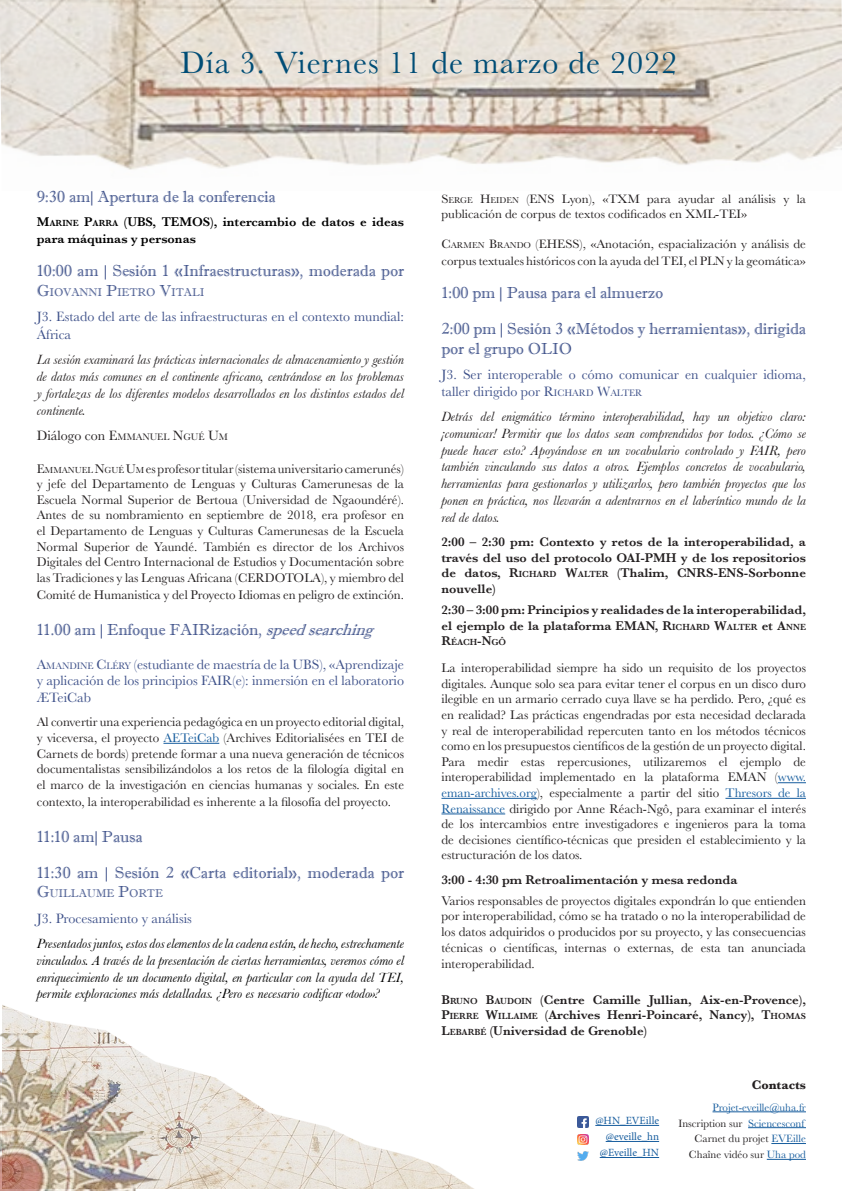
<style>
.page{position:relative;width:842px;height:1191px;background:#fff}
.page>*{position:absolute;margin:0;border:0;box-sizing:border-box;transform-origin:0 0}
.t1{font:32px "Baskerville";letter-spacing:.03em;color:#004d76}
.t2{font:16px/19.2px "Imprint MT Shadow";color:#3d5089}
.t3{font:italic 14px/16.8px "Baskerville";color:#231f20;text-align:justify}
.t4{font:14px/16.8px "Baskerville";color:#3d5089}
.t5{font:italic 14px/16.8px "Baskerville";color:#000001;text-align:justify}
.t6{font:13px/15.6px "Baskerville";color:#231f20;text-align:justify}
.t7{font:600 13px/15.6px "Baskerville";color:#231f20;text-align:justify}
.t8{font:600 13px/16.8px "Baskerville";color:#000001}
.t9{font:700 13px "Baskerville";color:#231f20}
.t10{font:12.6px/15.6px "Baskerville";color:#231f20}
.t11{font:11.2px "Imprint MT Shadow";color:#3d5089}
.t12{font:11px "Baskerville";color:#231f20}
.t13{font:11px "Minion Pro";color:#175d9e}
.t14{font:11px "Baskerville";color:#175d9e}
.t15{font:9.8px "Baskerville";color:#231f20}
.t16{font:600 9.1px "Baskerville";color:#231f20}
.s1{font-style:inherit}
.s2{font-size:9.1px}
.s3{font-size:16px}
.s4{font-size:14px}
.s5{font-style:italic}
.s6{font-size:9.8px}
.s7{color:#175d9e}
.s8{font-size:8.8px}
.s9{font-size:13px}
</style>
<div class="page">
<img style="left:0;top:0;width:842px;height:170px">
<img style="left:3px;top:1005px;width:470px;height:183px">
<img style="left:0;top:1033px;width:163px;height:158px">
<svg style="left:778px;top:782px;width:28px;height:1px"></svg>
<hr style="left:441px;top:798px;width:96px;height:1px;background:#175d9e">
<hr style="left:725px;top:798px;width:81px;height:1px;background:#175d9e">
<hr style="left:441px;top:813px;width:64px;height:1px;background:#175d9e">
<hr style="left:163px;top:743px;width:56px;height:1px;background:#175d9e">
<hr style="left:712px;top:1111px;width:94px;height:1px;background:#175d9e">
<hr style="left:748px;top:1127px;width:58px;height:1px;background:#175d9e">
<hr style="left:771px;top:1143px;width:35px;height:1px;background:#175d9e">
<hr style="left:767px;top:1159px;width:39px;height:1px;background:#175d9e">
<svg style="left:578px;top:1116px;width:11px;height:11px"></svg>
<svg style="left:578px;top:1134px;width:11px;height:10px"></svg>
<svg style="left:577px;top:1151px;width:11px;height:10px"></svg>
<hr style="left:595px;top:1125px;width:64px;height:1px;background:#175d9e">
<hr style="left:606px;top:1141px;width:53px;height:1px;background:#175d9e">
<hr style="left:600px;top:1157px;width:59px;height:1px;background:#175d9e">
<p class="t1" style="left:181px;top:42px;width:498px">Día 3. Viernes 11 de marzo de 2022</p>
<p class="t2" style="left:37px;top:187px;width:240px">9:30 am| Apertura de la conferencia</p>
<p class="t8" style="left:37px;top:213px;width:369px"><span class="s1">M</span><span class="s2">ARINE</span> <span class="s1">P</span><span class="s2">ARRA</span> (UBS, TEMOS), intercambio de datos e ideas para máquinas y personas</p>
<p class="t2" style="left:37px;top:261px;width:369px">10:00 am | Sesión 1 «Infraestructuras», moderada por</p>
<p class="t11" style="left:37px;top:285px;width:169px"><span class="s3">G</span>IOVANNI <span class="s3">P</span>IETRO <span class="s3">V</span>ITALI</p>
<p class="t4" style="left:37px;top:307px;width:369px;line-height:18px">J3. Estado del arte de las infraestructuras en el contexto mundial:<br>África</p>
<p class="t3" style="left:37px;top:351px;width:369px">La sesión examinará las prácticas internacionales de almacenamiento y gestión de datos más comunes en el continente africano, centrándose en los problemas y fortalezas de los diferentes modelos desarrollados en los distintos estados del continente.</p>
<p class="t15" style="left:37px;top:430px;width:193px"><span class="s4">Diálogo con</span> <span class="s4">E</span>MMANUEL <span class="s4">N</span>GUÉ <span class="s4">U</span>M</p>
<p class="t6" style="left:37px;top:461px;width:369px"><span class="s1">E</span><span class="s2">MMANUEL</span> <span class="s1">N</span><span class="s2">GUÉ</span> <span class="s1">U</span><span class="s2">M</span> es profesor titular (sistema universitario camerunés) y jefe del Departamento de Lenguas y Culturas Camerunesas de la Escuela Normal Superior de Bertoua (Universidad de Ngaoundéré).<br>Antes de su nombramiento en septiembre de 2018, era profesor en el Departamento de Lenguas y Culturas Camerunesas de la Escuela Normal Superior de Yaundé. También es director de los Archivos Digitales del Centro Internacional de Estudios y Documentación sobre las Tradiciones y las Lenguas Africana (CERDOTOLA), y miembro del</p>
<p class="t6" style="left:37px;top:587px;width:369px">Comité de Humanistica y del Proyecto Idiomas en peligro de extinción.</p>
<p class="t2" style="left:37px;top:620px;width:344px">11.00 am | Enfoque FAIRización, <span class="s5">speedsearching</span></p>
<p class="t4" style="left:37px;top:656px;width:369px;text-align:justify"><span class="s1">A</span><span class="s6">MANDINE</span> <span class="s1">C</span><span class="s6">LÉRY</span> (estudiante de maestría de la UBS), «Aprendizaje y aplicación de los principios FAIR(e): inmersión en el laboratorio ÆTeiCab</p>
<p class="t6" style="left:37px;top:714px;width:369px">Al convertir una experiencia pedagógica en un proyecto editorial digital, y viceversa, el proyecto <span class="s7">AETeiCab</span> (Archives Editorialisées en TEI de Carnets de bords) pretende formar a una nueva generación de técnicos documentalistas sensibilizándolos a los retos de la filología digital en el marco de la investigación en ciencias humanas y sociales. En este</p>
<p class="t6" style="left:37px;top:794px;width:356px">contexto, la interoperabilidad es inherente a la filosofía del proyecto.</p>
<p class="t2" style="left:37px;top:826px;width:107px">11:10 am| Pausa</p>
<p class="t2" style="left:37px;top:863px;width:369px">11:30 am | Sesión 2 «Carta editorial», moderada por</p>
<p class="t11" style="left:37px;top:887px;width:128px"><span class="s3">G</span>UILLAUME <span class="s3">P</span>ORTE</p>
<p class="t4" style="left:37px;top:910px;width:157px">J3. Procesamiento y análisis</p>
<p class="t5" style="left:37px;top:934px;width:369px">Presentados juntos, estos dos elementos de la cadena están, de hecho, estrechamente vinculados. A través de la presentación de ciertas herramientas, veremos cómo el enriquecimiento de un documento digital, en particular con la ayuda del TEI, permite exploraciones más detalladas. ¿Pero es necesario codificar «todo»?</p>
<p class="t10" style="left:441px;top:191px;width:366px"><span class="s1">S</span><span class="s8">ERGE</span> <span class="s1">H</span><span class="s8">EIDEN</span> (ENS Lyon), «TXM para ayudar al análisis y la publicación de corpus de textos codificados en XML-TEI»</p>
<p class="t10" style="left:441px;top:236px;width:366px;line-height:16.8px"><span class="s1">C</span><span class="s8">ARMEN</span> <span class="s1">B</span><span class="s8">RANDO</span> (EHESS), «Anotación, espacialización y análisis de corpus textuales históricos con la ayuda del TEI, el PLN y la geomática»</p>
<p class="t2" style="left:441px;top:283px;width:223px">1:00 pm | Pausa para el almuerzo</p>
<p class="t2" style="left:441px;top:319px;width:366px">2:00 pm | Sesión 3 «Métodos y herramientas», dirigida por el grupo OLIO</p>
<p class="t4" style="left:441px;top:366px;width:366px">J3. Ser interoperable o cómo comunicar en cualquier idioma, taller dirigido por <span class="s1">R</span><span class="s6">ICHARD</span> <span class="s1">W</span><span class="s6">ALTER</span></p>
<p class="t3" style="left:441px;top:408px;width:366px">Detrás del enigmático término interoperabilidad, hay un objetivo claro: ¡comunicar! Permitir que los datos sean comprendidos por todos. ¿Cómo se puede hacer esto? Apoyándose en un vocabulario controlado y FAIR, pero también vinculando sus datos a otros. Ejemplos concretos de vocabulario, herramientas para gestionarlos y utilizarlos, pero también proyectos que los ponen en práctica, nos llevarán a adentrarnos en el laberíntico mundo de la red de datos.</p>
<p class="t7" style="left:441px;top:534px;width:366px">2:00 – 2:30 pm: Contexto y retos de la interoperabilidad, a través del uso del protocolo OAI-PMH y de los repositorios de datos, <span class="s1">R</span><span class="s2">ICHARD</span> <span class="s1">W</span><span class="s2">ALTER</span> (Thalim, CNRS-ENS-Sorbonne nouvelle)</p>
<p class="t7" style="left:441px;top:602px;width:366px">2:30 – 3:00 pm: Principios y realidades de la interoperabilidad, el ejemplo de la plataforma EMAN, <span class="s1">R</span><span class="s2">ICHARD</span> <span class="s1">W</span><span class="s2">ALTER</span> et <span class="s1">A</span><span class="s2">NNE</span></p>
<p class="t16" style="left:441px;top:637px;width:66px"><span class="s9">R</span>ÉACH<span class="s9">-N</span>GÔ</p>
<p class="t6" style="left:441px;top:660px;width:366px">La interoperabilidad siempre ha sido un requisito de los proyectos digitales. Aunque solo sea para evitar tener el corpus en un disco duro ilegible en un armario cerrado cuya llave se ha perdido. Pero, ¿qué es en realidad? Las prácticas engendradas por esta necesidad declarada y real de interoperabilidad repercuten tanto en los métodos técnicos como en los presupuestos científicos de la gestión de un proyecto digital.</p>
<p class="t6" style="left:441px;top:754px;width:366px">Para medir estas repercusiones, utilizaremos el ejemplo de interoperabilidad implementado en la plataforma EMAN (<span class="s7">www. eman-archives.org</span>), especialmente a partir del sitio <span class="s7">Thresors de la Renaissance</span> dirigido por Anne Réach-Ngô, para examinar el interés de los intercambios entre investigadores e ingenieros para la toma de decisiones científico-técnicas que presiden el establecimiento y la estructuración de los datos.</p>
<p class="t7" style="left:441px;top:871px;width:297px">3:00 - 4:30 pm Retroalimentación y mesa redonda</p>
<p class="t6" style="left:441px;top:893px;width:366px">Varios responsables de proyectos digitales expondrán lo que entienden por interoperabilidad, cómo se ha tratado o no la interoperabilidad de los datos adquiridos o producidos por su proyecto, y las consecuencias técnicas o científicas, internas o externas, de esta tan anunciada</p>
<p class="t6" style="left:441px;top:956px;width:95px">interoperabilidad.</p>
<p class="t7" style="left:441px;top:991px;width:366px"><span class="s1">B</span><span class="s2">RUNO</span> <span class="s1">B</span><span class="s2">AUDOIN</span> (Centre Camille Jullian, Aix-en-Provence), <span class="s1">P</span><span class="s2">IERRE</span> <span class="s1">W</span><span class="s2">ILLAIME</span> (Archives Henri-Poincaré, Nancy), <span class="s1">T</span><span class="s2">HOMAS </span><span class="s1">L</span><span class="s2">EBARBÉ</span> (Universidad de Grenoble)</p>
<p class="t13" style="left:595px;top:1113px;width:65px">@HN_EVEille</p>
<p class="t13" style="left:606px;top:1129px;width:55px">@eveille_hn</p>
<p class="t13" style="left:600px;top:1145px;width:61px">@Eveille_HN</p>
<p class="t9" style="left:752px;top:1076px;width:56px">Contacts</p>
<p class="t14" style="left:712px;top:1100px;width:95px">Projet-eveille@uha.fr</p>
<p class="t12" style="left:678px;top:1116px;width:127px">Inscription sur <span class="s7">Sciencesconf</span></p>
<p class="t12" style="left:695px;top:1131px;width:113px">Carnet du projet <span class="s7">EVEille</span></p>
<p class="t12" style="left:689px;top:1147px;width:119px">Chaîne vidéo sur <span class="s7">Uha pod</span></p>
</div>
